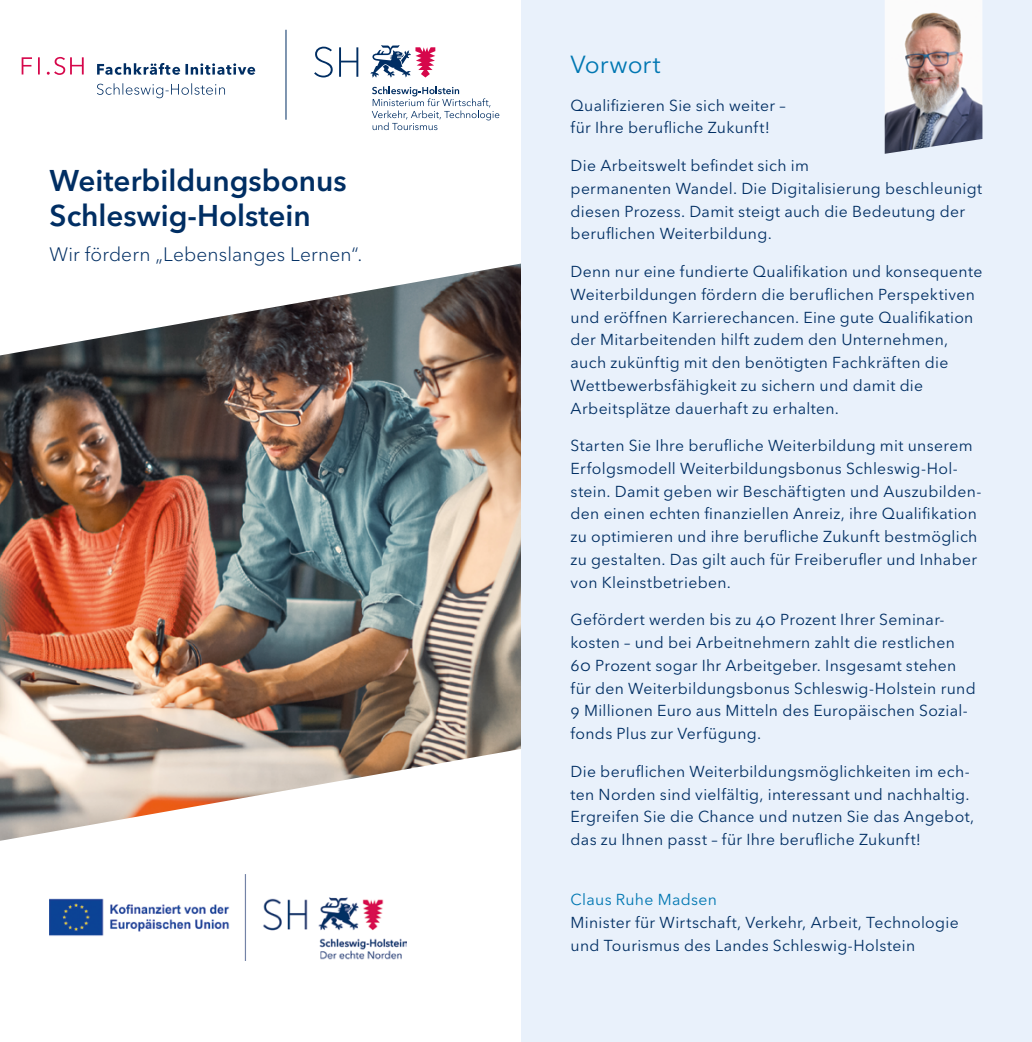
<style>
.page{position:relative;width:1032px;height:1042px;background:#fff}
.page>*{position:absolute;margin:0;border:0;box-sizing:border-box;transform-origin:0 0}
._011___Titel_a{font:600 29.75px/35px "Avenir Next LT Pro";color:#002e63}
._021___Head_a{font:24.5px "Avenir Next LT Pro";color:#0077b2}
._012___Titel_b{font:300 19.25px "Avenir Next LT Pro";letter-spacing:.005em;color:#002e63}
._031___Text___Absatz{font:15.75px/22.8px "Avenir Next LT Pro";letter-spacing:.02em;color:#002e63}
.s1{color:#0077b2}
</style>
<div class="page">
<img style="left:50px;top:875px;width:357px;height:85px">
<div style="left:521px;top:0;width:511px;height:1042px;background:#e9f1fb"></div>
<svg style="left:22px;top:57px;width:62px;height:18px"></svg>
<svg style="left:97px;top:83px;width:128px;height:15px"></svg>
<svg style="left:97px;top:63px;width:158px;height:12px"></svg>
<hr style="left:286px;top:30px;width:1px;height:90px;background:#002e63">
<svg style="left:314px;top:47px;width:19px;height:31px"></svg>
<svg style="left:339px;top:47px;width:19px;height:30px"></svg>
<svg style="left:370px;top:45px;width:65px;height:33px"></svg>
<svg style="left:372px;top:87px;width:127px;height:43px"></svg>
<img style="left:0;top:264px;width:521px;height:577px">
<img style="left:885px;top:0;width:97px;height:154px">
<p class="_011___Titel_a" style="left:50px;top:163px;width:299px">Weiterbildungsbonus<br>Schleswig-Holstein</p>
<p class="_012___Titel_b" style="left:50px;top:243px;width:314px">Wir fördern „Lebenslanges Lernen“.</p>
<p class="_021___Head_a" style="left:571px;top:50px;width:91px">Vorwort</p>
<p class="_031___Text___Absatz" style="left:571px;top:94px;width:217px">Qualifizieren Sie sich weiter – für Ihre berufliche Zukunft!</p>
<p class="_031___Text___Absatz" style="left:571px;top:154px;width:413px">Die Arbeitswelt befindet sich im<br>permanenten Wandel. Die Digitalisierung beschleunigt diesen Prozess. Damit steigt auch die Bedeutung der beruflichen Weiterbildung.</p>
<p class="_031___Text___Absatz" style="left:571px;top:260px;width:413px">Denn nur eine fundierte Qualifikation und konsequente Weiterbildungen fördern die beruflichen Perspektiven und eröffnen Karrierechancen. Eine gute Qualifikation der Mitarbeitenden hilft zudem den Unternehmen, auch zukünftig mit den benötigten Fachkräften die Wettbewerbsfähigkeit zu sichern und damit die Arbeitsplätze dauerhaft zu erhalten.</p>
<p class="_031___Text___Absatz" style="left:571px;top:434px;width:412px">Starten Sie Ihre berufliche Weiterbildung mit unserem Erfolgsmodell Weiterbildungsbonus Schleswig-Hol&shy;stein. Damit geben wir Beschäftigten und Auszubilden&shy;den einen echten finanziellen Anreiz, ihre Qualifikation zu optimieren und ihre berufliche Zukunft bestmöglich zu gestalten. Das gilt auch für Freiberufler und Inhaber von Kleinstbetrieben.</p>
<p class="_031___Text___Absatz" style="left:571px;top:608px;width:407px">Gefördert werden bis zu 40 Prozent Ihrer Seminar&shy;kosten – und bei Arbeitnehmern zahlt die restlichen 60 Prozent sogar Ihr Arbeitgeber. Insgesamt stehen für den Weiterbildungsbonus Schleswig-Holstein rund 9 Millionen Euro aus Mitteln des Europäischen Sozial&shy;fonds Plus zur Verfügung.</p>
<p class="_031___Text___Absatz" style="left:571px;top:760px;width:405px">Die beruflichen Weiterbildungsmöglichkeiten im ech&shy;ten Norden sind vielfältig, interessant und nachhaltig.<br>Ergreifen Sie die Chance und nutzen Sie das Angebot, das zu Ihnen passt – für Ihre berufliche Zukunft!</p>
<p class="_031___Text___Absatz" style="left:571px;top:888px;width:390px"><span class="s1">Claus Ruhe Madsen<br></span>Minister für Wirtschaft, Verkehr, Arbeit, Technologie und Tourismus des Landes Schleswig-Holstein</p>
</div>
